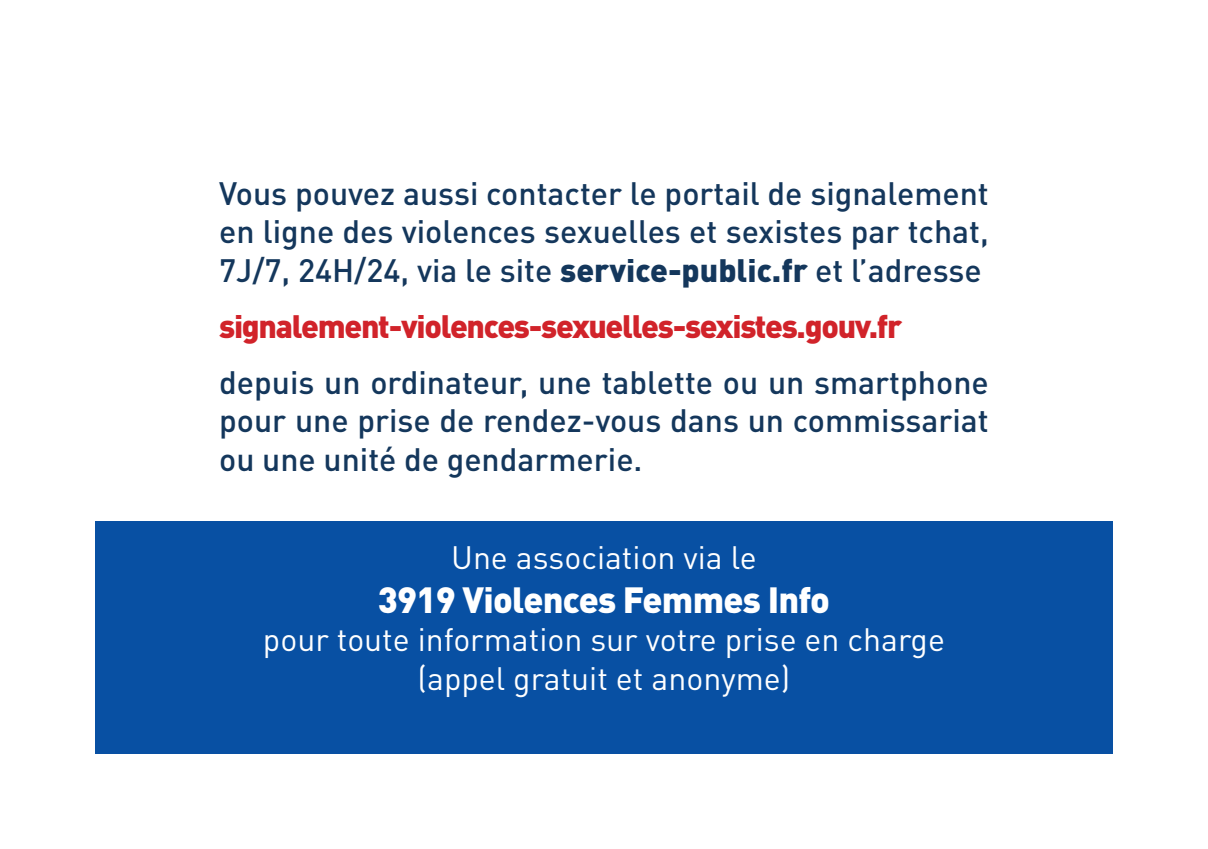
<style>
.page{position:relative;width:1208px;height:849px;background:#fff}
.page>*{position:absolute;margin:0;border:0;box-sizing:border-box;transform-origin:0 0}
.t1{font:900 36px "DIN Pro";letter-spacing:-.02em;color:#fff}
.t2{font:500 32px/38.4px "DIN Pro";color:#14375c;text-align:justify}
.t3{font:32px/38.4px "DIN Pro";color:#fff;text-align:center}
.t4{font:900 32px "DIN Pro";letter-spacing:-.04em;color:#d1232a}
.s1{font-weight:900}
</style>
<div class="page">
<div style="left:95px;top:521px;width:1017px;height:232px;background:#0850a3"></div>
<p class="t2" style="left:219px;top:171px;width:771px">Vous pouvez aussi contacter le portail de signalement en ligne des violences sexuelles et sexistes par tchat, 7J/7, 24H/24, via le site <span class="s1">service-public.fr</span> et l’adresse</p>
<p class="t4" style="left:219px;top:299px;width:684px">signalement-violences-sexuelles-sexistes.gouv.fr</p>
<p class="t2" style="left:219px;top:359px;width:771px">depuis un ordinateur, une tablette ou un smartphone pour une prise de rendez-vous dans un commissariat ou une unité de gendarmerie.</p>
<p class="t3" style="left:451px;top:534px;width:307px">Une association via le</p>
<p class="t1" style="left:378px;top:568px;width:453px">3919 Violences Femmes Info</p>
<p class="t3" style="left:263px;top:617px;width:683px">pour toute information sur votre prise en charge (appel gratuit et anonyme)</p>
</div>
